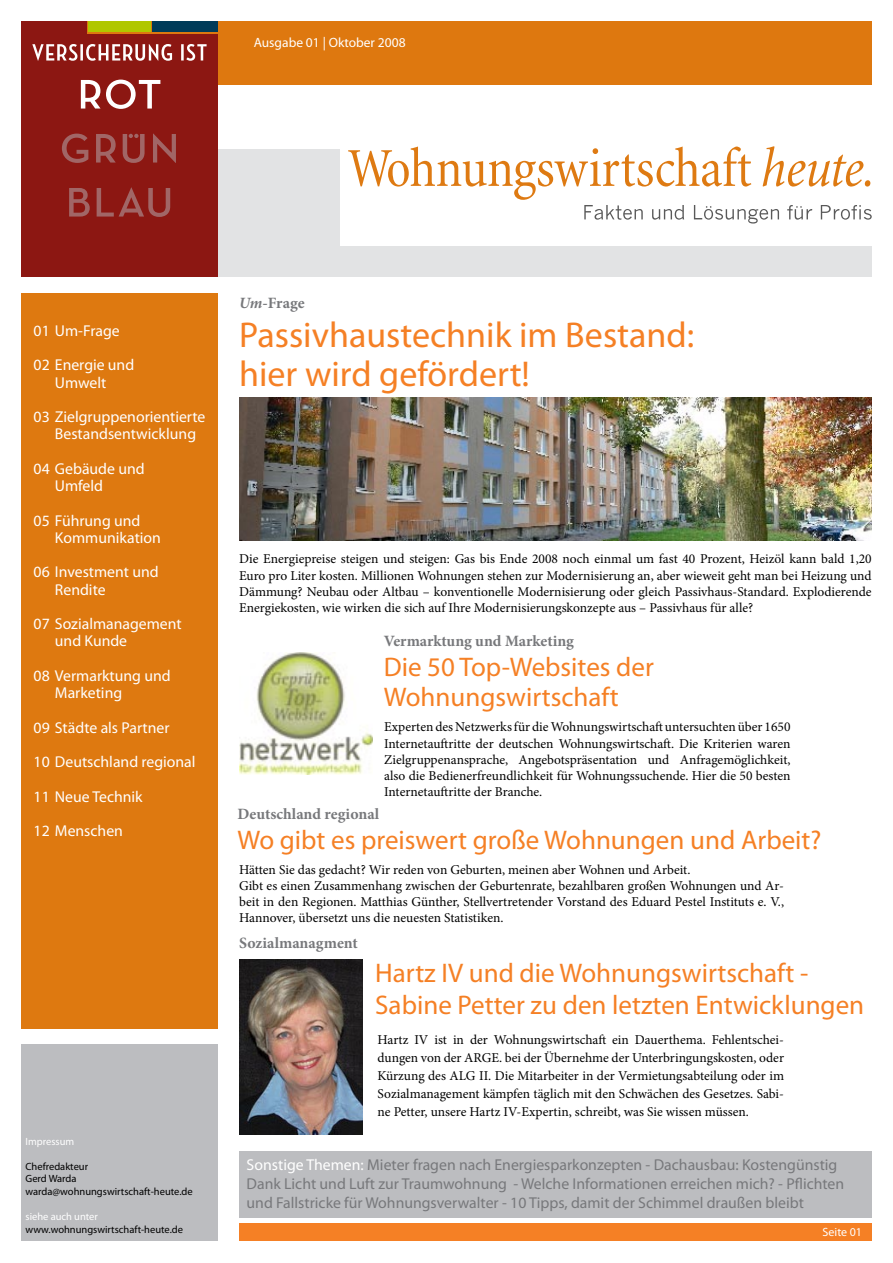
<style>
.page{position:relative;width:893px;height:1263px;background:#fff}
.page>*{position:absolute;margin:0;border:0;box-sizing:border-box;transform-origin:0 0}
.t1{font:36px/39px "Myriad Pro";color:#f58025}
.t2{font:27px/30px "Myriad Pro";color:#f58025}
.t3{font:15.75px/34.5px "Myriad Pro";color:#fff}
.t4{font:15.75px/18.9px "Myriad Pro";color:#77787b}
.t5{font:700 15.75px "Minion Pro";color:#77787b}
.t6{font:13.5px/16.2px "Minion Pro";color:#000;text-align:justify}
.t7{font:13.5px "Myriad Pro";color:#fff}
.t8{font:12px "Myriad Pro";color:#fff}
.t9{font:10.5px/12.6px "Myriad Pro";color:#000}
.t10{font:10.5px "Myriad Pro";color:#fff}
.s1{font-style:italic}
.s2{color:#fff}
</style>
<div class="page">
<div style="left:21px;top:21px;width:851px;height:64px;background:#de780f"></div>
<div style="left:21px;top:149px;width:851px;height:127px;background:#e2e3e4"></div>
<div style="left:239px;top:1151px;width:633px;height:67px;background:#bcbdc0"></div>
<div style="left:21px;top:293px;width:197px;height:736px;background:#de7910"></div>
<div style="left:21px;top:1044px;width:197px;height:197px;background:#bcbdc0"></div>
<img style="left:239px;top:398px;width:633px;height:143px">
<div style="left:239px;top:1223px;width:633px;height:18px;background:#f58025"></div>
<img style="left:239px;top:959px;width:124px;height:175px">
<div style="left:340px;top:113px;width:546px;height:132px;background:#fff"></div>
<svg style="left:348px;top:146px;width:524px;height:78px"></svg>
<div style="left:21px;top:34px;width:197px;height:242px;background:#8c1712"></div>
<svg style="left:32px;top:44px;width:175px;height:17px"></svg>
<svg style="left:81px;top:80px;width:79px;height:29px"></svg>
<svg style="left:62px;top:134px;width:114px;height:29px"></svg>
<svg style="left:69px;top:187px;width:101px;height:30px"></svg>
<div style="left:21px;top:21px;width:66px;height:13px;background:#8c1712"></div>
<div style="left:88px;top:21px;width:63px;height:11px;background:#b0c700"></div>
<div style="left:152px;top:21px;width:66px;height:11px;background:#003b59"></div>
<img style="left:239px;top:653px;width:134px;height:121px">
<p class="t7" style="left:254px;top:34px;width:153px">Ausgabe 01 | Oktober 2008</p>
<p class="t3" style="left:34px;top:313px;width:102px">01 Um-Frage<br>02 Energie und</p>
<p class="t3" style="left:34px;top:365px;width:173px;text-indent:21px">Umwelt<br>03 Zielgruppenorientierte</p>
<p class="t3" style="left:34px;top:417px;width:164px;text-indent:21px">Bestandsentwicklung<br>04 Gebäude und</p>
<p class="t3" style="left:34px;top:468px;width:108px;text-indent:21px">Umfeld<br>05 Führung und</p>
<p class="t3" style="left:34px;top:520px;width:129px;text-align:right">Kommunikation<br>06 Investment und</p>
<p class="t3" style="left:34px;top:572px;width:150px;text-indent:21px">Rendite<br>07 Sozialmanagement</p>
<p class="t3" style="left:34px;top:624px;width:139px;text-indent:21px">und Kunde<br>08 Vermarktung und</p>
<p class="t3" style="left:34px;top:675px;width:163px;text-indent:21px">Marketing<br>09 Städte als Partner<br>10 Deutschland regional<br>11 Neue Technik<br>12 Menschen</p>
<p class="t10" style="left:26px;top:1134px;width:50px">Impressum</p>
<p class="t9" style="left:26px;top:1160px;width:169px">Chefredakteur<br>Gerd Warda warda@wohnungswirtschaft-heute.de</p>
<p class="t10" style="left:26px;top:1210px;width:74px">siehe auch unter</p>
<p class="t9" style="left:26px;top:1223px;width:159px">www.wohnungswirtschaft-heute.de</p>
<p class="t5" style="left:239px;top:292px;width:67px"><span class="s1">Um</span>-Frage</p>
<h1 class="t1" style="left:239px;top:315px;width:457px">Passivhaustechnik im Bestand: hier wird gefördert!</h1>
<p class="t6" style="left:239px;top:551px;width:634px">Die Energiepreise steigen und steigen: Gas bis Ende 2008 noch einmal um fast 40 Prozent, Heizöl kann bald 1,20<br>Euro pro Liter kosten. Millionen Wohnungen stehen zur Modernisierung an, aber wieweit geht man bei Heizung und Dämmung? Neubau oder Altbau – konventionelle Modernisierung oder gleich Passivhaus-Standard. Explodierende Energiekosten, wie wirken die sich auf Ihre Modernisierungskonzepte aus – Passivhaus für alle?</p>
<p class="t5" style="left:384px;top:630px;width:192px">Vermarktung und Marketing</p>
<h2 class="t2" style="left:384px;top:651px;width:272px">Die 50 Top-Websites der<br>Wohnungswirtschaft</h2>
<p class="t6" style="left:384px;top:719px;width:408px">Experten des Netzwerks für die Wohnungswirtschaft untersuchten über 1650<br>Internetauftritte der deutschen Wohnungswirtschaft. Die Kriterien waren Zielgruppenansprache, Angebotspräsentation und Anfragemöglichkeit, also die Bedienerfreundlichkeit für Wohnungssuchende. Hier die 50 besten Internetauftritte der Branche.</p>
<p class="t5" style="left:237px;top:803px;width:143px">Deutschland regional</p>
<h2 class="t2" style="left:237px;top:824px;width:586px">Wo gibt es preiswert große Wohnungen und Arbeit?</h2>
<p class="t6" style="left:239px;top:861px;width:546px;text-align:left">Hätten Sie das gedacht? Wir reden von Geburten, meinen aber Wohnen und Arbeit.<br>Gibt es einen Zusammenhang zwischen der Geburtenrate, bezahlbaren großen Wohnungen und Ar&shy;beit in den Regionen. Matthias Günther, Stellvertretender Vorstand des Eduard Pestel Instituts e. V., Hannover, übersetzt uns die neuesten Statistiken.</p>
<p class="t5" style="left:239px;top:931px;width:120px">Sozialmanagment</p>
<h2 class="t2" style="left:375px;top:956px;width:490px;line-height:32.4px">Hartz IV und die Wohnungswirtschaft -<br>Sabine Petter zu den letzten Entwicklungen</h2>
<p class="t6" style="left:378px;top:1031px;width:408px;line-height:18px">Hartz IV ist in der Wohnungswirtschaft ein Dauerthema. Fehlentschei&shy;dungen von der ARGE. bei der Übernehme der Unterbringungskosten, oder Kürzung des ALG II. Die Mitarbeiter in der Vermietungsabteilung oder im Sozialmanagement kämpfen täglich mit den Schwächen des Gesetzes. Sabi&shy;ne Petter, unsere Hartz IV-Expertin, schreibt, was Sie wissen müssen.</p>
<p class="t4" style="left:247px;top:1155px;width:599px"><span class="s2">Sonstige Themen:</span> Mieter fragen nach Energiesparkonzepten - Dachausbau: Kostengünstig<br>Dank Licht und Luft zur Traumwohnung - Welche Informationen erreichen mich? - Pflichten und Fallstricke für Wohnungsverwalter - 10 Tipps, damit der Schimmel draußen bleibt</p>
<p class="t8" style="left:822px;top:1224px;width:41px">Seite 01</p>
</div>
